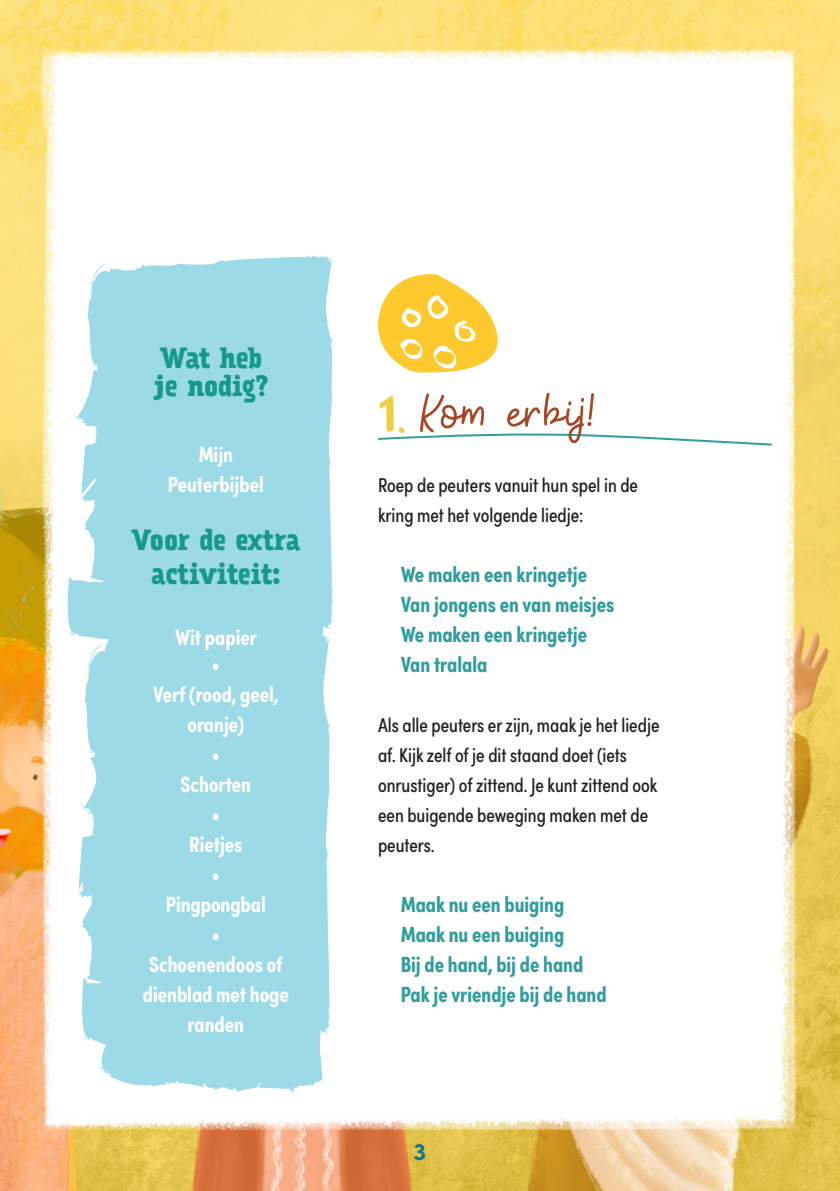
<style>
.page{position:relative;width:840px;height:1191px;background:#fff}
.page>*{position:absolute;margin:0;border:0;box-sizing:border-box;transform-origin:0 0}
.t1{font:54.8px "KH Blackline Script Medium";letter-spacing:.035em;color:#a64623}
.t2{font:700 26px/34.2px "Prater Serif Pro";letter-spacing:-.01em;color:#16998b;text-align:center}
.t3{font:700 24px "Sofia Pro";color:#12718e}
.t4{font:700 22px/30px "Sofia Pro Condensed";color:#329d9e}
.t5{font:700 22px/30px "Sofia Pro Condensed";color:#fff;text-align:center}
.t6{font:20px/30px "Sofia Pro Condensed";color:#231f20}
.s1{font-family:"Bocadillo";font-size:46.4px;color:#eece42}
</style>
<div class="page">
<img style="left:1px;top:0;width:838px;height:1191px">
<img style="left:0;top:0;width:1px;height:1191px">
<img style="left:26px;top:44px;width:774px;height:1085px">
<svg style="left:67px;top:255px;width:266px;height:430px;background:#a6deea"></svg>
<svg style="left:79px;top:634px;width:251px;height:458px;background:#a2dce9"></svg>
<svg style="left:376px;top:433px;width:397px;height:14px"></svg>
<svg style="left:372px;top:269px;width:129px;height:104px"></svg>
<h2 class="t2" style="left:153px;top:343px;width:117px;line-height:28px;text-align:left">Wat heb je nodig?</h2>
<p class="t5" style="left:168px;top:438px;width:97px">Mijn<br>Peuterbijbel</p>
<h2 class="t2" style="left:131px;top:522px;width:171px">Voor de extra activiteit:</h2>
<p class="t5" style="left:175px;top:621px;width:83px;line-height:27.6px">Wit papier •</p>
<p class="t5" style="left:143px;top:678px;width:147px">Verf (rood, geel, oranje)<br>•<br>Schorten<br>•<br>Rietjes<br>•<br>Pingpongbal<br>•<br>Schoenendoos of dienblad met hoge randen</p>
<h1 class="t1" style="left:378px;top:368px;width:218px"><span class="s1">1.</span> Kom erbij!</h1>
<p class="t6" style="left:378px;top:469px;width:261px">Roep de peuters vanuit hun spel in de kring met het volgende liedje:</p>
<p class="t4" style="left:400px;top:558px;width:215px">We maken een kringetje<br>Van jongens en van meisjes<br>We maken een kringetje<br>Van tralala</p>
<p class="t6" style="left:378px;top:709px;width:283px">Als alle peuters er zijn, maak je het liedje af. Kijk zelf of je dit staand doet (iets onrustiger) of zittend. Je kunt zittend ook een buigende beweging maken met de peuters.</p>
<p class="t4" style="left:400px;top:888px;width:207px">Maak nu een buiging<br>Maak nu een buiging<br>Bij de hand, bij de hand<br>Pak je vriendje bij de hand</p>
<p class="t3" style="left:413px;top:1133px;width:14px">3</p>
</div>
